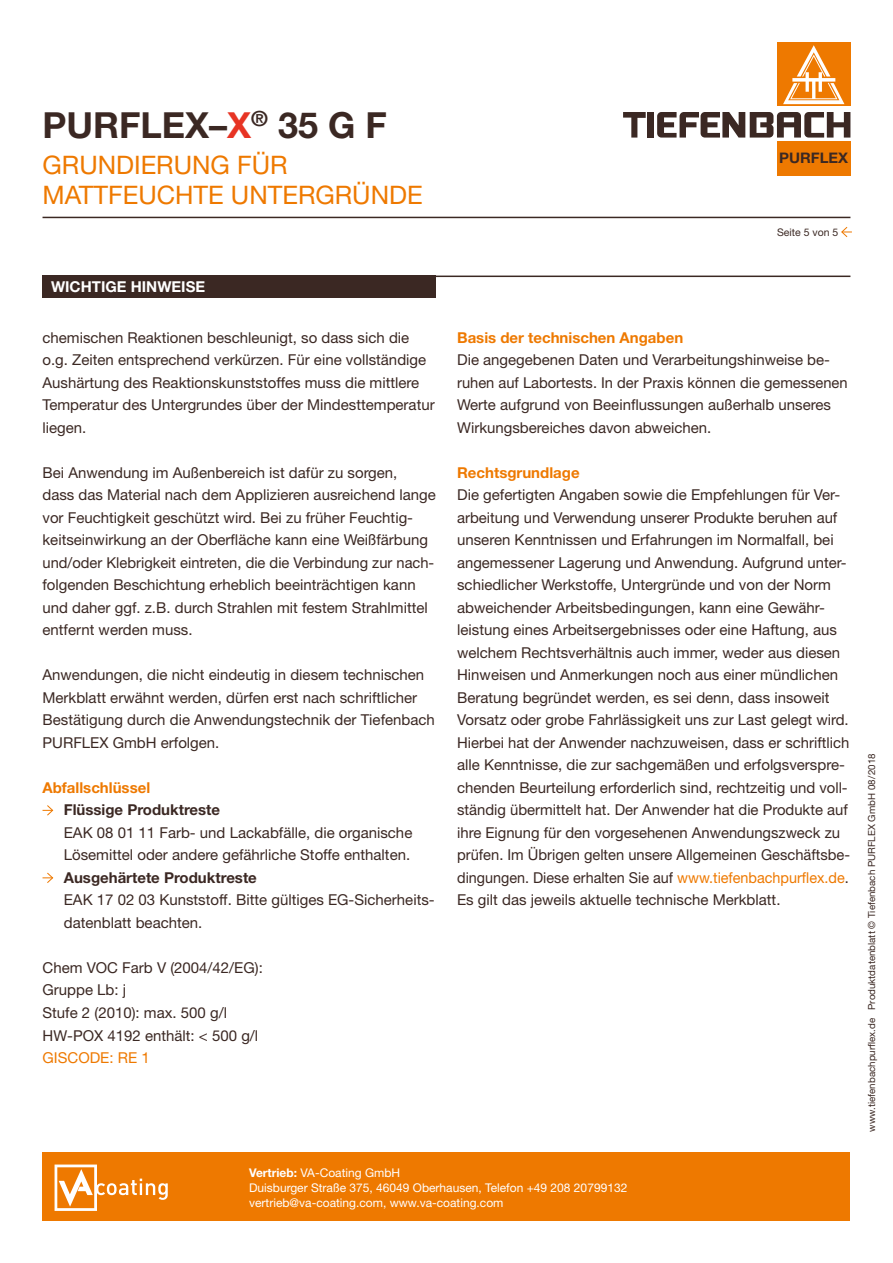
<style>
.page{position:relative;width:893px;height:1263px;background:#fff}
.page>*{position:absolute;margin:0;border:0;box-sizing:border-box;transform-origin:0 0}
.t1{font:700 36px "Helvetica Neue";color:#3b2823}
.t2{font:25.5px/30px "Helvetica Neue";color:#ee7900}
.t3{font:15px/22.5px "Helvetica Neue";color:#3b2823}
.t4{font:700 15px "Helvetica Neue";color:#ee7900}
.t5{font:700 15px "Helvetica Neue";color:#3b2823}
.t6{font:700 15px "Helvetica Neue";color:#fff}
.t7{font:15px "Helvetica Neue";color:#ee7900}
.t8{font:700 14.55px "Helvetica Neue";color:#3b2823}
.t9{font:12px/15px "Helvetica Neue";color:#fff}
.t10{font:10.5px "Helvetica Neue";color:#3b2823}
.t11{font:9.75px "Helvetica Neue";color:#3b2823}
.s1{color:#e73424}
.s2{color:#ee7900}
.s3{font-weight:700}
</style>
<div class="page">
<svg style="left:43px;top:805px;width:11px;height:11px"></svg>
<svg style="left:43px;top:872px;width:11px;height:11px"></svg>
<div style="left:43px;top:276px;width:393px;height:22px;background:#3b2823"></div>
<hr style="left:229px;top:276px;width:621px;height:1px;background:#3b2823">
<div style="left:777px;top:141px;width:73px;height:35px;background:#ee7900"></div>
<svg style="left:623px;top:112px;width:23px;height:26px"></svg>
<div style="left:648px;top:112px;width:6px;height:26px;background:#3b2823"></div>
<svg style="left:657px;top:112px;width:193px;height:26px"></svg>
<div style="left:777px;top:43px;width:73px;height:63px;background:#ee7900"></div>
<svg style="left:783px;top:45px;width:61px;height:59px"></svg>
<svg style="left:841px;top:226px;width:11px;height:11px"></svg>
<hr style="left:43px;top:217px;width:807px;height:1px;background:#3b2823">
<div style="left:43px;top:1152px;width:807px;height:68px;background:#ee7900"></div>
<svg style="left:55px;top:1164px;width:112px;height:47px"></svg>
<h1 class="t1" style="left:43px;top:103px;width:346px">PURFLEX–<span class="s1">X</span><sup>®</sup> 35 G F</h1>
<h2 class="t2" style="left:43px;top:149px;width:382px">GRUNDIERUNG FÜR<br>MATTFEUCHTE UNTERGRÜNDE</h2>
<p class="t6" style="left:51px;top:278px;width:156px">WICHTIGE HINWEISE</p>
<p class="t3" style="left:43px;top:326px;width:394px">chemischen Reaktionen beschleunigt, so dass sich die o.g. Zeiten entsprechend verkürzen. Für eine vollständige Aushärtung des Reaktionskunststoffes muss die mittlere Temperatur des Untergrundes über der Mindesttemperatur liegen.</p>
<p class="t3" style="left:43px;top:461px;width:395px">Bei Anwendung im Außenbereich ist dafür zu sorgen,<br>dass das Material nach dem Applizieren ausreichend lange vor Feuchtigkeit geschützt wird. Bei zu früher Feuchtig&shy;keitseinwirkung an der Oberfläche kann eine Weißfärbung und/oder Klebrigkeit eintreten, die die Verbindung zur nach&shy;folgenden Beschichtung erheblich beeinträchtigen kann und daher ggf. z.B. durch Strahlen mit festem Strahlmittel entfernt werden muss.</p>
<p class="t3" style="left:43px;top:664px;width:394px">Anwendungen, die nicht eindeutig in diesem technischen Merkblatt erwähnt werden, dürfen erst nach schriftlicher Bestätigung durch die Anwendungstechnik der Tiefenbach PURFLEX GmbH erfolgen.</p>
<p class="t4" style="left:43px;top:778px;width:109px">Abfallschlüssel</p>
<p class="t5" style="left:64px;top:801px;width:158px">Flüssige Produktreste</p>
<p class="t3" style="left:64px;top:821px;width:350px">EAK 08 01 11 Farb- und Lackabfälle, die organische<br>Lösemittel oder andere gefährliche Stoffe enthalten.</p>
<p class="t5" style="left:64px;top:868px;width:195px">Ausgehärtete Produktreste</p>
<p class="t3" style="left:64px;top:889px;width:372px">EAK 17 02 03 Kunststoff. Bitte gültiges EG-Sicherheits&shy;datenblatt beachten.</p>
<p class="t3" style="left:43px;top:956px;width:222px">Chem VOC Farb V (2004/42/EG):<br>Gruppe Lb: j<br>Stufe 2 (2010): max. 500 g/l<br>HW-POX 4192 enthält: &lt; 500 g/l</p>
<p class="t7" style="left:43px;top:1049px;width:109px">GISCODE: RE 1</p>
<p class="t8" style="left:779px;top:149px;width:70px">PURFLEX</p>
<p class="t10" style="left:777px;top:226px;width:63px">Seite 5 von 5</p>
<p class="t4" style="left:457px;top:328px;width:228px">Basis der technischen Angaben</p>
<p class="t3" style="left:457px;top:348px;width:392px">Die angegebenen Daten und Verarbeitungshinweise be&shy;ruhen auf Labortests. In der Praxis können die gemessenen Werte aufgrund von Beeinflussungen außerhalb unseres Wirkungsbereiches davon abweichen.</p>
<p class="t4" style="left:457px;top:463px;width:124px">Rechtsgrundlage</p>
<p class="t3" style="left:457px;top:483px;width:394px">Die gefertigten Angaben sowie die Empfehlungen für Ver&shy;arbeitung und Verwendung unserer Produkte beruhen auf unseren Kenntnissen und Erfahrungen im Normalfall, bei angemessener Lagerung und Anwendung. Aufgrund unter&shy;schiedlicher Werkstoffe, Untergründe und von der Norm abweichender Arbeitsbedingungen, kann eine Gewähr&shy;leistung eines Arbeitsergebnisses oder eine Haftung, aus welchem Rechtsverhältnis auch immer, weder aus diesen Hinweisen und Anmerkungen noch aus einer mündlichen Beratung begründet werden, es sei denn, dass insoweit Vorsatz oder grobe Fahrlässigkeit uns zur Last gelegt wird.<br>Hierbei hat der Anwender nachzuweisen, dass er schriftlich alle Kenntnisse, die zur sachgemäßen und erfolgsverspre&shy;chenden Beurteilung erforderlich sind, rechtzeitig und voll&shy;ständig übermittelt hat. Der Anwender hat die Produkte auf ihre Eignung für den vorgesehenen Anwendungszweck zu prüfen. Im Übrigen gelten unsere Allgemeinen Geschäftsbe&shy;dingungen. Diese erhalten Sie auf <span class="s2">www.tiefenbachpurflex.de</span>.<br>Es gilt das jeweils aktuelle technische Merkblatt.</p>
<p class="t9" style="left:249px;top:1165px;width:380px"><span class="s3">Vertrieb:</span> VA-Coating GmbH<br>Duisburger Straße 375, 46049 Oberhausen, Telefon +49 208 20799132 vertrieb@va-coating.com, www.va-coating.com</p>
<p class="t11" style="left:866px;top:1131px;width:379px;rotate:-90deg">www.tiefenbachpurflex.de Produktdatenblatt © Tiefenbach PURFLEX GmbH 08/2018</p>
</div>
